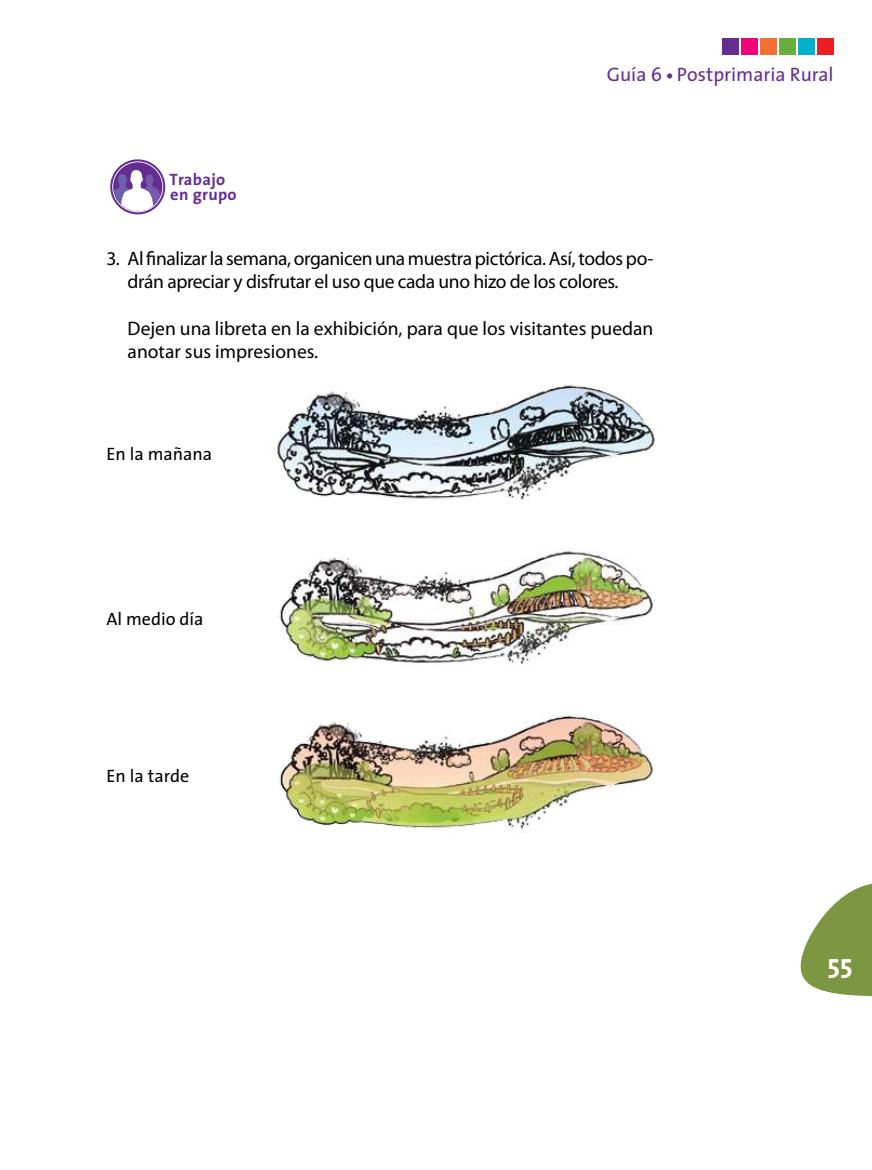
<style>
.page{position:relative;width:872px;height:1170px;background:#fff}
.page>*{position:absolute;margin:0;border:0;box-sizing:border-box;transform-origin:0 0}
.t1{font:700 27px "The Serif";color:#fff}
.t2{font:19.5px/23.4px "Myriad Pro";letter-spacing:-.02em;color:#000}
.t3{font:19.5px/23.4px "Myriad Pro";color:#000}
.t4{font:19.5px "The Sans";color:#662d91}
.t5{font:18px "The Sans";color:#000}
.t6{font:700 16.5px/15.1px "The Sans";letter-spacing:.02em;color:#662d91}
.s1{font-family:"Myriad Pro";font-weight:700}
</style>
<div class="page">
<div style="left:113px;top:162px;width:49px;height:49px;background:#662d91;border-radius:50%"></div>
<div style="left:110px;top:159px;width:55px;height:55px;border:2px solid #662d91;border-radius:50%"></div>
<svg style="left:114px;top:169px;width:47px;height:42px"></svg>
<img style="left:277px;top:385px;width:379px;height:449px">
<svg style="left:800px;top:884px;width:72px;height:113px"></svg>
<div style="left:779px;top:39px;width:16px;height:16px;background:#67ae3e"></div>
<div style="left:760px;top:39px;width:16px;height:16px;background:#f37032"></div>
<div style="left:817px;top:39px;width:16px;height:16px;background:#ed1d24"></div>
<div style="left:798px;top:39px;width:16px;height:16px;background:#00b1cd"></div>
<div style="left:741px;top:39px;width:16px;height:16px;background:#ed0677"></div>
<div style="left:722px;top:39px;width:16px;height:16px;background:#662d91"></div>
<p class="t6" style="left:169px;top:171px;width:69px">Trabajo en grupo</p>
<p class="t4" style="left:607px;top:58px;width:228px">Guía 6 <span class="s1">•</span> Postprimaria Rural</p>
<p class="t2" style="left:128px;top:246px;width:527px;text-indent:-21px">3. Al finalizar la semana, organicen una muestra pictórica. Así, todos po&shy;drán apreciar y disfrutar el uso que cada uno hizo de los colores.</p>
<p class="t3" style="left:128px;top:316px;width:527px">Dejen una libreta en la exhibición, para que los visitantes puedan anotar sus impresiones.</p>
<p class="t5" style="left:106px;top:439px;width:107px">En la mañana</p>
<p class="t5" style="left:106px;top:603px;width:99px">Al medio día</p>
<p class="t5" style="left:106px;top:761px;width:84px">En la tarde</p>
<h1 class="t1" style="left:827px;top:941px;width:27px">55</h1>
</div>
